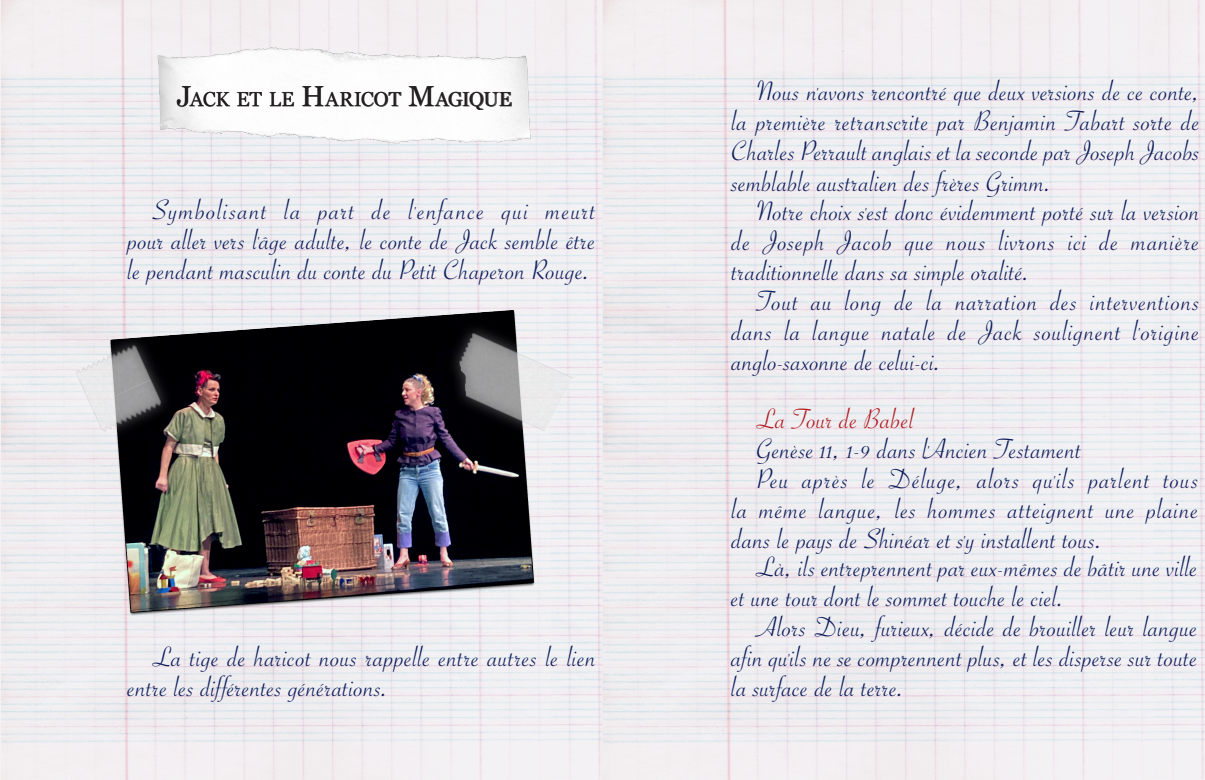
<style>
.page{position:relative;width:1205px;height:780px;background:#fff}
.page>*{position:absolute;margin:0;border:0;box-sizing:border-box;transform-origin:0 0}
.Bleu{font:30px/30px "Savoye Let Plain";letter-spacing:.015em;color:#0c1d5b;text-align:justify;scale:1.05 1}
.Bleu-2{font:30px "Savoye Let Plain";letter-spacing:.01em;color:#ae1a1e;scale:1.05 1}
.t1{font:20.12px "Georgia";letter-spacing:-.03em;color:#231f20}
.s1{font-size:28.75px}
</style>
<div class="page">
<img style="left:0;top:0;width:1205px;height:779px">
<img style="left:158px;top:40px;width:374px;height:109px">
<div style="left:177px;top:86px;width:334px;height:24px;background:#231f20;opacity:.8"></div>
<img style="left:66px;top:276px;width:512px;height:369px">
<p class="t1" style="left:177px;top:84px;width:335px"><span class="s1">J</span>ACK ET LE <span class="s1">H</span>ARICOT <span class="s1">M</span>AGIQUE</p>
<p class="Bleu" style="left:128px;top:195px;width:447px;text-indent:25px">Symbolisant la part de l'enfance qui meurt pour aller vers l'âge adulte, le conte de Jack semble être le pendant masculin du conte du Petit Chaperon Rouge.</p>
<p class="Bleu" style="left:128px;top:641px;width:447px;text-indent:25px">La tige de haricot nous rappelle entre autres le lien entre les différentes générations.</p>
<p class="Bleu" style="left:732px;top:77px;width:447px;text-indent:25px">Nous n'avons rencontré que deux versions de ce conte, la première retranscrite par Benjamin Tabart sorte de Charles Perrault anglais et la seconde par Joseph Jacobs semblable australien des frères Grimm.</p>
<p class="Bleu" style="left:732px;top:196px;width:447px;text-indent:25px">Notre choix s'est donc évidemment porté sur la version de Joseph Jacob que nous livrons ici de manière traditionnelle dans sa simple oralité.</p>
<p class="Bleu" style="left:732px;top:286px;width:447px;text-indent:25px">Tout au long de la narration des interventions dans la langue natale de Jack soulignent l'origine anglo-saxonne de celui-ci.</p>
<p class="Bleu-2" style="left:756px;top:399px;width:151px">La Tour de Babel</p>
<p class="Bleu" style="left:756px;top:434px;width:311px">Genèse 11, 1-9 dans l'Ancien Testament</p>
<p class="Bleu" style="left:732px;top:464px;width:446px;text-indent:25px">Peu après le Déluge, alors qu'ils parlent tous la même langue, les hommes atteignent une plaine dans le pays de Shinéar et s'y installent tous.</p>
<p class="Bleu" style="left:731px;top:552px;width:446px;text-indent:25px">Là, ils entreprennent par eux-mêmes de bâtir une ville et une tour dont le sommet touche le ciel.</p>
<p class="Bleu" style="left:731px;top:612px;width:445px;text-indent:25px">Alors Dieu, furieux, décide de brouiller leur langue afin qu'ils ne se comprennent plus, et les disperse sur toute la surface de la terre.</p>
</div>
